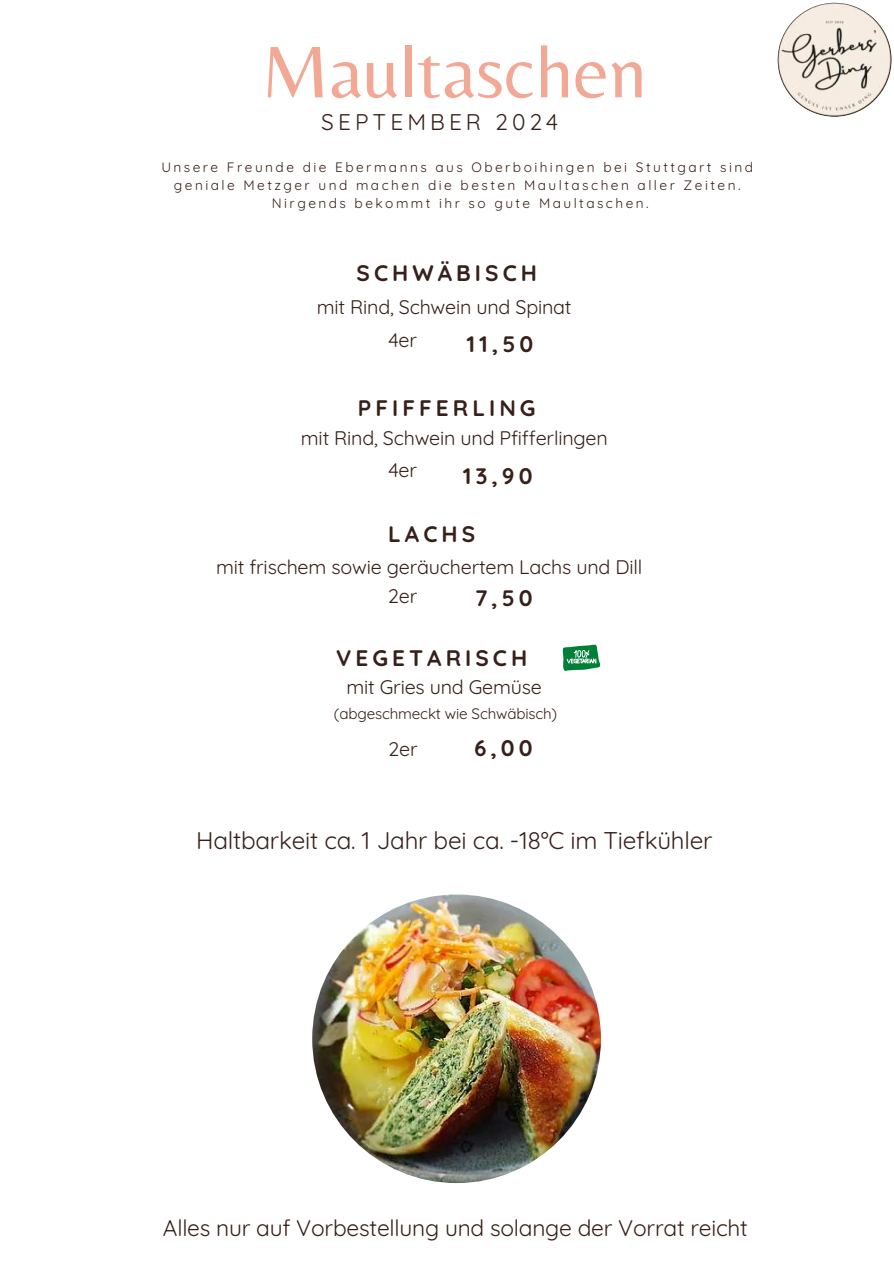
<style>
.page{position:relative;width:894px;height:1264px;background:#fff}
.page>*{position:absolute;margin:0;border:0;box-sizing:border-box;transform-origin:0 0}
.t1{font:76.05px "Belleza";color:#f1a894}
.t2{font:24.15px "Quicksand";letter-spacing:-.01em;color:#372019}
.t3{font:22.65px "Quicksand";letter-spacing:-.01em;color:#372019}
.t4{font:22.65px "Quicksand";letter-spacing:.18em;color:#372019}
.t5{font:700 22.5px "Quicksand";letter-spacing:.18em;color:#372019}
.t6{font:19.65px/29.2px "Quicksand";letter-spacing:-.01em;color:#372019}
.t7{font:15.15px "Quicksand";letter-spacing:-.01em;color:#372019}
.t8{font:13.65px/18px "Quicksand";letter-spacing:.18em;color:#372019;text-align:center}
</style>
<div class="page">
<img style="left:777px;top:3px;width:114px;height:114px;border-radius:50%">
<svg style="left:562px;top:644px;width:38px;height:27px"></svg>
<img style="left:312px;top:894px;width:288px;height:288px;border-radius:50%">
<h1 class="t1" style="left:261px;top:27px;width:387px">Maultaschen</h1>
<h3 class="t4" style="left:321px;top:104px;width:238px">SEPTEMBER 2024</h3>
<p class="t8" style="left:161px;top:157px;width:593px">Unsere Freunde die Ebermanns aus Oberboihingen bei Stuttgart sind geniale Metzger und machen die besten Maultaschen aller Zeiten.<br>Nirgends bekommt ihr so gute Maultaschen.</p>
<h3 class="t5" style="left:356px;top:255px;width:182px">SCHWÄBISCH</h3>
<h3 class="t6" style="left:317px;top:290px;width:256px">mit Rind, Schwein und Spinat</h3>
<h3 class="t6" style="left:388px;top:324px;width:30px">4er</h3>
<h3 class="t5" style="left:466px;top:326px;width:68px">11,50</h3>
<h3 class="t5" style="left:358px;top:390px;width:179px">PFIFFERLING</h3>
<h3 class="t6" style="left:301px;top:421px;width:308px">mit Rind, Schwein und Pfifferlingen</h3>
<h3 class="t6" style="left:388px;top:454px;width:30px">4er</h3>
<h3 class="t5" style="left:462px;top:458px;width:71px">13,90</h3>
<h3 class="t5" style="left:388px;top:517px;width:88px">LACHS</h3>
<h3 class="t6" style="left:388px;top:550px;width:255px;text-indent:-172px">mit frischem sowie geräuchertem Lachs und Dill<br>2er</h3>
<h3 class="t5" style="left:475px;top:580px;width:59px">7,50</h3>
<h3 class="t5" style="left:336px;top:640px;width:192px">VEGETARISCH</h3>
<h3 class="t6" style="left:346px;top:670px;width:197px">mit Gries und Gemüse</h3>
<p class="t7" style="left:334px;top:701px;width:225px">(abgeschmeckt wie Schwäbisch)</p>
<h3 class="t5" style="left:474px;top:730px;width:60px">6,00</h3>
<h3 class="t6" style="left:388px;top:732px;width:31px">2er</h3>
<h2 class="t2" style="left:196px;top:822px;width:517px">Haltbarkeit ca. 1 Jahr bei ca. -18°C im Tiefkühler</h2>
<h3 class="t3" style="left:163px;top:1209px;width:586px">Alles nur auf Vorbestellung und solange der Vorrat reicht</h3>
</div>
